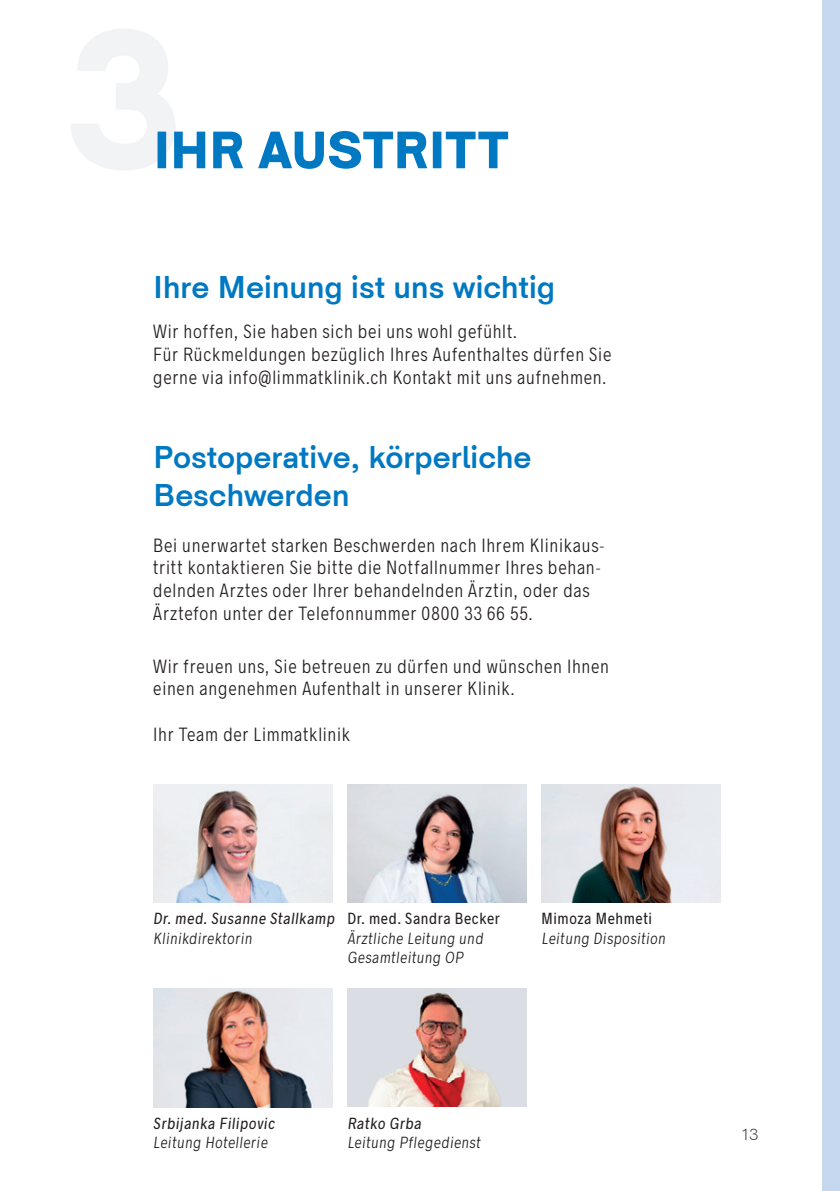
<style>
.page{position:relative;width:840px;height:1191px;background:#fff}
.page>*{position:absolute;margin:0;border:0;box-sizing:border-box;transform-origin:0 0}
.t1{font:900 53px "HK Sentiments";letter-spacing:-.015em;color:#0079c2}
.t2{font:700 32px/38.4px "HK Sentiments";letter-spacing:-.01em;color:#0079c2}
.t3{font:300 condensed 19px/22.8px "Radnika";letter-spacing:.045em;color:#231f20}
.t4{font:300 condensed 16px/19.2px "Radnika";color:#231f20}
.t5{font:condensed 16px "Radnika";letter-spacing:.04em;color:#231f20}
.t6{font:300 16px "HK Sentiments";color:#231f20}
</style>
<div class="page">
<img style="left:153px;top:784px;width:179px;height:119px">
<img style="left:347px;top:784px;width:179px;height:119px">
<div style="left:821px;top:0;width:18px;height:1191px;background:#c6d8ef"></div>
<img style="left:541px;top:784px;width:179px;height:119px">
<img style="left:153px;top:988px;width:179px;height:119px">
<img style="left:347px;top:988px;width:179px;height:118px">
<h1 class="t1" style="left:153px;top:110px;width:357px">IHR AUSTRITT</h1>
<h2 class="t2" style="left:153px;top:266px;width:403px">Ihre Meinung ist uns wichtig</h2>
<p class="t3" style="left:153px;top:319px;width:459px">Wir hoffen, Sie haben sich bei uns wohl gefühlt.<br>Für Rückmeldungen bezüglich Ihres Aufenthaltes dürfen Sie gerne via info@limmatklinik.ch Kontakt mit uns aufnehmen.</p>
<h2 class="t2" style="left:153px;top:435px;width:379px">Postoperative, körperliche<br>Beschwerden</h2>
<p class="t3" style="left:153px;top:532px;width:452px">Bei unerwartet starken Beschwerden nach Ihrem Klinikaus&shy;tritt kontaktieren Sie bitte die Notfallnummer Ihres behan&shy;delnden Arztes oder Ihrer behandelnden Ärztin, oder das Ärztefon unter der Telefonnummer 0800 33 66 55.</p>
<p class="t3" style="left:153px;top:653px;width:457px">Wir freuen uns, Sie betreuen zu dürfen und wünschen Ihnen einen angenehmen Aufenthalt in unserer Klinik.</p>
<p class="t3" style="left:153px;top:722px;width:198px">Ihr Team der Limmatklinik</p>
<p class="t5" style="left:153px;top:907px;width:185px">Dr. med. Susanne Stallkamp</p>
<p class="t4" style="left:153px;top:927px;width:103px">Klinikdirektorin</p>
<p class="t5" style="left:347px;top:907px;width:154px">Dr. med. Sandra Becker</p>
<p class="t4" style="left:347px;top:927px;width:139px">Ärztliche Leitung und<br>Gesamtleitung OP</p>
<p class="t5" style="left:541px;top:907px;width:112px">Mimoza Mehmeti</p>
<p class="t4" style="left:541px;top:927px;width:128px">Leitung Disposition</p>
<p class="t5" style="left:153px;top:1111px;width:125px">Srbijanka Filipovic</p>
<p class="t4" style="left:153px;top:1131px;width:118px">Leitung Hotellerie</p>
<p class="t5" style="left:347px;top:1111px;width:78px">Ratko Grba</p>
<p class="t4" style="left:347px;top:1131px;width:137px">Leitung Pflegedienst</p>
<p class="t6" style="left:740px;top:1122px;width:19px">13</p>
</div>
